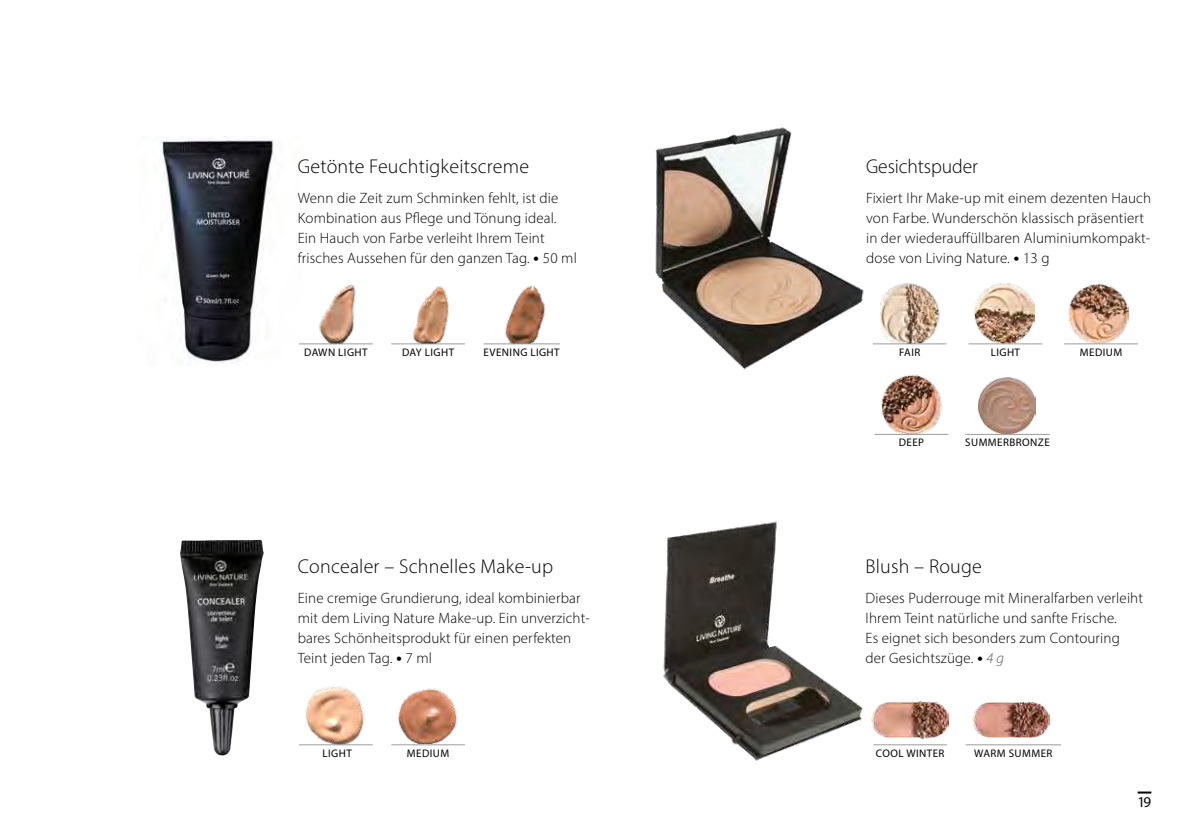
<style>
.page{position:relative;width:1191px;height:840px;background:#fff}
.page>*{position:absolute;margin:0;border:0;box-sizing:border-box;transform-origin:0 0}
.t1{font:300 20px "Myriad Pro";letter-spacing:.01em;color:#000}
.t2{font:300 15px/20px "Myriad Pro";letter-spacing:.01em;color:#000}
.t3{font:15px "Myriad Pro";color:#000}
.t4{font:11px "Myriad Pro";letter-spacing:.04em;color:#000}
.s1{font-size:24px}
.s2{font-style:italic;color:#565655}
</style>
<div class="page">
<img style="left:398px;top:688px;width:60px;height:55px">
<img style="left:305px;top:686px;width:59px;height:57px">
<img style="left:974px;top:283px;width:61px;height:60px">
<img style="left:160px;top:138px;width:143px;height:225px">
<img style="left:180px;top:539px;width:84px;height:216px">
<img style="left:655px;top:127px;width:209px;height:243px">
<img style="left:978px;top:377px;width:57px;height:56px">
<img style="left:663px;top:521px;width:200px;height:240px">
<img style="left:880px;top:283px;width:60px;height:60px">
<img style="left:881px;top:374px;width:61px;height:60px">
<svg style="left:1137px;top:791px;width:14px;height:2px"></svg>
<hr style="left:299px;top:744px;width:74px;height:1px;background:#9c9c9d">
<hr style="left:391px;top:744px;width:74px;height:1px;background:#9c9c9d">
<hr style="left:873px;top:744px;width:74px;height:1px;background:#9c9c9d">
<hr style="left:965px;top:744px;width:96px;height:1px;background:#9c9c9d">
<hr style="left:873px;top:343px;width:73px;height:1px;background:#9c9c9d">
<hr style="left:968px;top:343px;width:74px;height:1px;background:#9c9c9d">
<img style="left:1068px;top:284px;width:60px;height:59px">
<hr style="left:1064px;top:343px;width:74px;height:1px;background:#9c9c9d">
<hr style="left:965px;top:434px;width:85px;height:1px;background:#9c9c9d">
<img style="left:319px;top:285px;width:37px;height:58px">
<img style="left:505px;top:285px;width:41px;height:58px">
<img style="left:413px;top:286px;width:36px;height:57px">
<hr style="left:391px;top:343px;width:74px;height:1px;background:#9c9c9d">
<hr style="left:483px;top:343px;width:77px;height:1px;background:#9c9c9d">
<hr style="left:299px;top:343px;width:74px;height:1px;background:#9c9c9d">
<img style="left:871px;top:701px;width:77px;height:37px">
<img style="left:972px;top:702px;width:77px;height:35px">
<hr style="left:874px;top:434px;width:74px;height:1px;background:#9c9c9d">
<h1 class="t1" style="left:298px;top:154px;width:233px">Getönte Feuchtigkeitscreme</h1>
<p class="t2" style="left:298px;top:187px;width:281px">Wenn die Zeit zum Schminken fehlt, ist die Kombination aus Pflege und Tönung ideal.<br>Ein Hauch von Farbe verleiht Ihrem Teint frisches Aussehen für den ganzen Tag. <span class="s1">•</span> 50 ml</p>
<p class="t4" style="left:304px;top:345px;width:65px">DAWN LIGHT</p>
<p class="t4" style="left:402px;top:345px;width:54px">DAY LIGHT</p>
<p class="t4" style="left:483px;top:345px;width:78px">EVENING LIGHT</p>
<h1 class="t1" style="left:298px;top:554px;width:257px">Concealer – Schnelles Make-up</h1>
<p class="t2" style="left:298px;top:587px;width:293px">Eine cremige Grundierung, ideal kombinierbar mit dem Living Nature Make-up. Ein unverzicht&shy;bares Schönheitsprodukt für einen perfekten Teint jeden Tag. <span class="s1">•</span> 7 ml</p>
<h1 class="t1" style="left:866px;top:154px;width:113px">Gesichtspuder</h1>
<p class="t2" style="left:866px;top:187px;width:286px">Fixiert Ihr Make-up mit einem dezenten Hauch von Farbe. Wunderschön klassisch präsentiert in der wiederauffüllbaren Aluminiumkompakt&shy;dose von Living Nature. <span class="s1">•</span> 13 g</p>
<p class="t4" style="left:899px;top:345px;width:23px">FAIR</p>
<p class="t4" style="left:990px;top:345px;width:31px">LIGHT</p>
<p class="t4" style="left:1079px;top:345px;width:44px">MEDIUM</p>
<p class="t4" style="left:898px;top:435px;width:27px">DEEP</p>
<p class="t4" style="left:965px;top:435px;width:86px">SUMMERBRONZE</p>
<h1 class="t1" style="left:865px;top:554px;width:118px">Blush – Rouge</h1>
<p class="t2" style="left:865px;top:587px;width:279px">Dieses Puderrouge mit Mineralfarben verleiht Ihrem Teint natürliche und sanfte Frische.<br>Es eignet sich besonders zum Contouring der Gesichtszüge. <span class="s1">•</span> <span class="s2">4 g</span></p>
<p class="t4" style="left:322px;top:745px;width:31px">LIGHT</p>
<p class="t4" style="left:407px;top:745px;width:44px">MEDIUM</p>
<p class="t4" style="left:876px;top:745px;width:70px">COOL WINTER</p>
<p class="t4" style="left:974px;top:745px;width:80px">WARM SUMMER</p>
<p class="t3" style="left:1137px;top:792px;width:15px">19</p>
</div>
